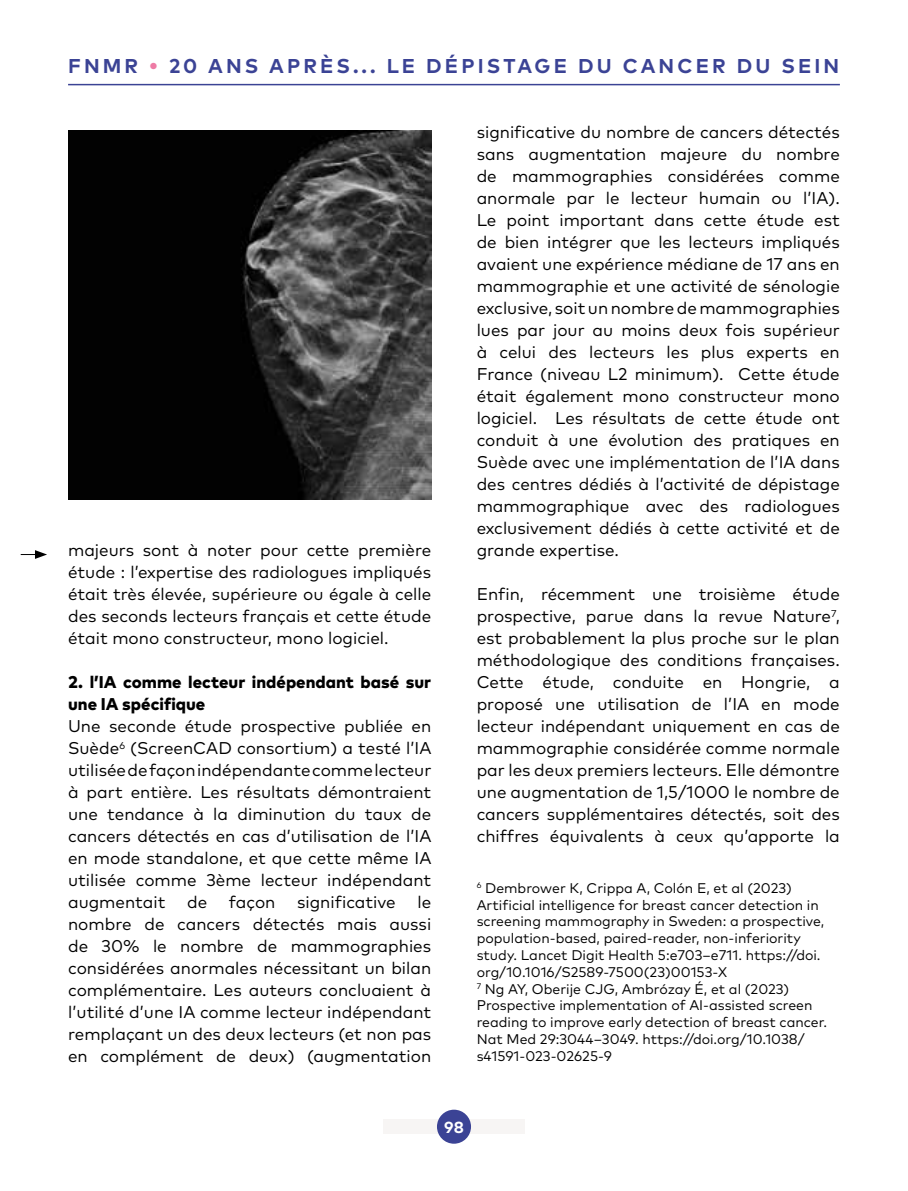
<style>
.page{position:relative;width:908px;height:1191px;background:#fff}
.page>*{position:absolute;margin:0;border:0;box-sizing:border-box;transform-origin:0 0}
.t1{font:700 20px "Mark Pro";letter-spacing:.155em;color:#3b4395}
.t2{font:17px/22px "Mark Pro";color:#000;text-align:justify}
.t3{font:800 17px/22px "Mark Pro";color:#000}
.t4{font:700 16px "Mark Pro";color:#fff}
.t5{font:14px/16.8px "Mark Pro";color:#000}
.s1{color:#ee7ba5}
</style>
<div class="page">
<div style="left:383px;top:1119px;width:141px;height:14px;background:#f7f5f4"></div>
<div style="left:437px;top:1109px;width:34px;height:34px;background:#3b4395;border-radius:50%"></div>
<hr style="left:68px;top:84px;width:771px;height:1px;background:#3b4395">
<img style="left:68px;top:130px;width:363px;height:369px">
<svg style="left:21px;top:550px;width:26px;height:9px"></svg>
<p class="t1" style="left:68px;top:50px;width:772px">FNMR <span class="s1">•</span> 20 ANS APRÈS... LE DÉPISTAGE DU CANCER DU SEIN</p>
<p class="t2" style="left:68px;top:538px;width:364px">majeurs sont à noter pour cette première étude : l’expertise des radiologues impliqués était très élevée, supérieure ou égale à celle des seconds lecteurs français et cette étude était mono constructeur, mono logiciel.</p>
<p class="t3" style="left:68px;top:670px;width:364px">2. l’IA comme lecteur indépendant basé sur une IA spécifique</p>
<p class="t2" style="left:68px;top:714px;width:365px">Une seconde étude prospective publiée en Suède<sup>6</sup> (ScreenCAD consortium) a testé l’IA utilisée de façon indépendante comme lecteur à part entière. Les résultats démontraient une tendance à la diminution du taux de cancers détectés en cas d’utilisation de l’IA en mode standalone, et que cette même IA utilisée comme 3ème lecteur indépendant augmentait</p>
<p class="t2" style="left:187px;top:890px;width:22px">de</p>
<p class="t2" style="left:229px;top:890px;width:48px">façon</p>
<p class="t2" style="left:297px;top:890px;width:100px">significative</p>
<p class="t2" style="left:68px;top:890px;width:364px;text-indent:349px">le nombre de cancers détectés mais aussi de 30% le nombre de mammographies considérées anormales nécessitant un bilan complémentaire. Les auteurs concluaient à l’utilité d’une IA comme lecteur indépendant remplaçant un des deux lecteurs (et non pas en complément de deux) (augmentation</p>
<p class="t2" style="left:476px;top:120px;width:364px">significative du nombre de cancers détectés sans augmentation majeure du nombre de mammographies considérées comme anormale par le lecteur humain ou l’IA).<br>Le point important dans cette étude est de bien intégrer que les lecteurs impliqués avaient une expérience médiane de 17 ans en mammographie et une activité de sénologie exclusive, soit un nombre de mammographies lues par jour au moins deux fois supérieur à celui des lecteurs les plus experts en France (niveau L2 minimum). Cette étude était également mono constructeur mono logiciel. Les résultats de cette étude ont conduit à une évolution des pratiques en Suède avec une implémentation de l’IA dans des centres dédiés à l’activité de dépistage mammographique avec des radiologues exclusivement dédiés à cette activité et de grande expertise.</p>
<p class="t2" style="left:476px;top:582px;width:364px">Enfin, récemment une troisième étude prospective, parue dans la revue Nature<sup>7</sup>, est probablement la plus proche sur le plan méthodologique des conditions françaises.<br>Cette étude, conduite en Hongrie, a proposé une utilisation de l’IA en mode lecteur indépendant uniquement en cas de mammographie considérée comme normale par les deux premiers lecteurs. Elle démontre une augmentation de 1,5/1000 le nombre de cancers supplémentaires détectés, soit des chiffres équivalents à ceux qu’apporte la</p>
<p class="t5" style="left:476px;top:878px;width:352px"><sup>6</sup> Dembrower K, Crippa A, Colón E, et al (2023)<br>Artificial intelligence for breast cancer detection in screening mammography in Sweden: a prospective, population-based, paired-reader, non-inferiority study. Lancet Digit Health 5:e703–e711. https://doi. org/10.1016/S2589-7500(23)00153-X<br><sup>7</sup> Ng AY, Oberije CJG, Ambrózay É, et al (2023)<br>Prospective implementation of AI-assisted screen reading to improve early detection of breast cancer.<br>Nat Med 29:3044–3049. https://doi.org/10.1038/ s41591-023-02625-9</p>
<p class="t4" style="left:444px;top:1114px;width:21px">98</p>
</div>
